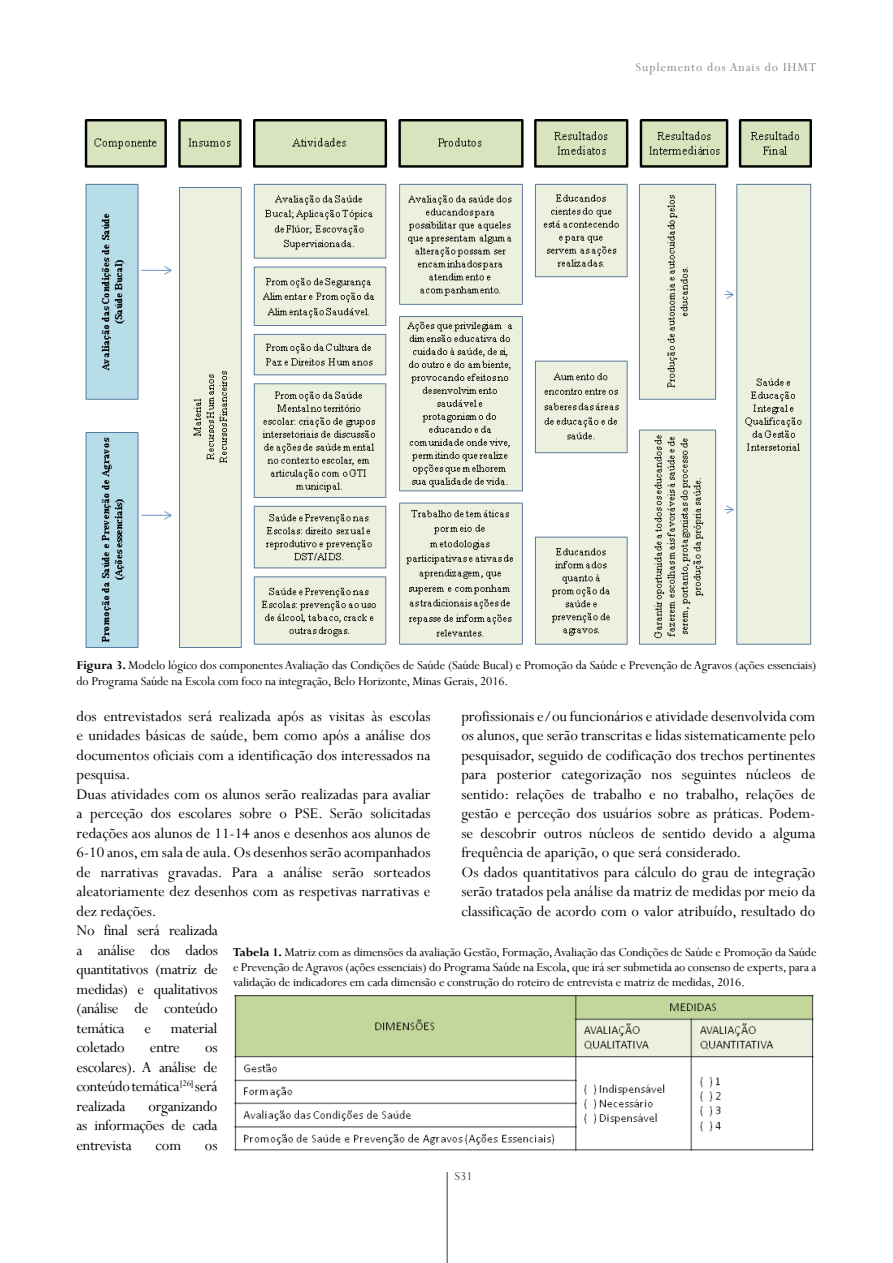
<style>
.page{position:relative;width:893px;height:1263px;background:#fff}
.page>*{position:absolute;margin:0;border:0;box-sizing:border-box;transform-origin:0 0}
.t1{font:16.5px/19.5px "Perpetua";color:#000}
.t2{font:13.5px/15px "Perpetua";letter-spacing:-.01em;color:#000;text-align:justify}
.t3{font:13.5px "Perpetua";letter-spacing:.07em;color:#878787}
.t4{font:13.5px "Perpetua";color:#4a4a49}
.s1{font-weight:700}
</style>
<div class="page">
<hr style="left:446px;top:1172px;width:2px;height:91px;background:#7c7b7b">
<img style="left:234px;top:995px;width:580px;height:156px">
<img style="left:84px;top:119px;width:728px;height:529px">
<p class="t3" style="left:636px;top:59px;width:182px">Suplemento dos Anais do IHMT</p>
<p class="t2" style="left:77px;top:656px;width:741px;line-height:16.5px"><span class="s1">Figura 3.</span> Modelo lógico dos componentes Avaliação das Condições de Saúde (Saúde Bucal) e Promoção da Saúde e Prevenção de Agravos (ações essenciais) do Programa Saúde na Escola com foco na integração, Belo Horizonte, Minas Gerais, 2016.</p>
<p class="t1" style="left:77px;top:706px;width:355px">dos entrevistados será realizada após as visitas às escolas e unidades básicas de saúde, bem como após a análise dos documentos oficiais com a identificação dos interessados na pesquisa.<br>Duas atividades com os alunos serão realizadas para avaliar a perceção dos escolares sobre o PSE. Serão solicitadas redações aos alunos de 11-14 anos e desenhos aos alunos de 6-10 anos, em sala de aula. Os desenhos serão acompanhados de narrativas gravadas. Para a análise serão sorteados aleatoriamente dez desenhos com as respetivas narrativas e dez redações.<br>No final será realizada<br>a análise dos dados<br>quantitativos (matriz de<br>medidas) e qualitativos<br>(análise de conteúdo<br>temática e material<br>coletado</p>
<p class="t1" style="left:461px;top:706px;width:356px">profissionais e/ou funcionários e atividade desenvolvida com os alunos, que serão transcritas e lidas sistematicamente pelo pesquisador, seguido de codificação dos trechos pertinentes para posterior categorização nos seguintes núcleos de sentido: relações de trabalho e no trabalho, relações de gestão e perceção dos usuários sobre as práticas. Podem&shy;se descobrir outros núcleos de sentido devido a alguma frequência de aparição, o que será considerado.<br>Os dados quantitativos para cálculo do grau de integração serão tratados pela análise da matriz de medidas por meio da classificação de acordo com o valor atribuído, resultado do</p>
<p class="t2" style="left:233px;top:944px;width:585px"><span class="s1">Tabela 1.</span> Matriz com as dimensões da avaliação Gestão, Formação, Avaliação das Condições de Saúde e Promoção da Saúde e Prevenção de Agravos (ações essenciais) do Programa Saúde na Escola, que irá ser submetida ao consenso de experts, para a validação de indicadores em cada dimensão e construção do roteiro de entrevista e matriz de medidas, 2016.</p>
<p class="t1" style="left:150px;top:1037px;width:31px">entre</p>
<p class="t1" style="left:77px;top:1037px;width:143px;text-align:justify;text-indent:129px">os escolares). A análise de conteúdo temática <sup>[26]</sup> será realizada</p>
<p class="t1" style="left:77px;top:1096px;width:142px;text-align:justify;text-indent:72px">organizando as informações de cada entrevista</p>
<p class="t1" style="left:155px;top:1135px;width:27px">com</p>
<p class="t1" style="left:205px;top:1135px;width:14px">os</p>
<p class="t4" style="left:455px;top:1168px;width:19px">S31</p>
</div>
